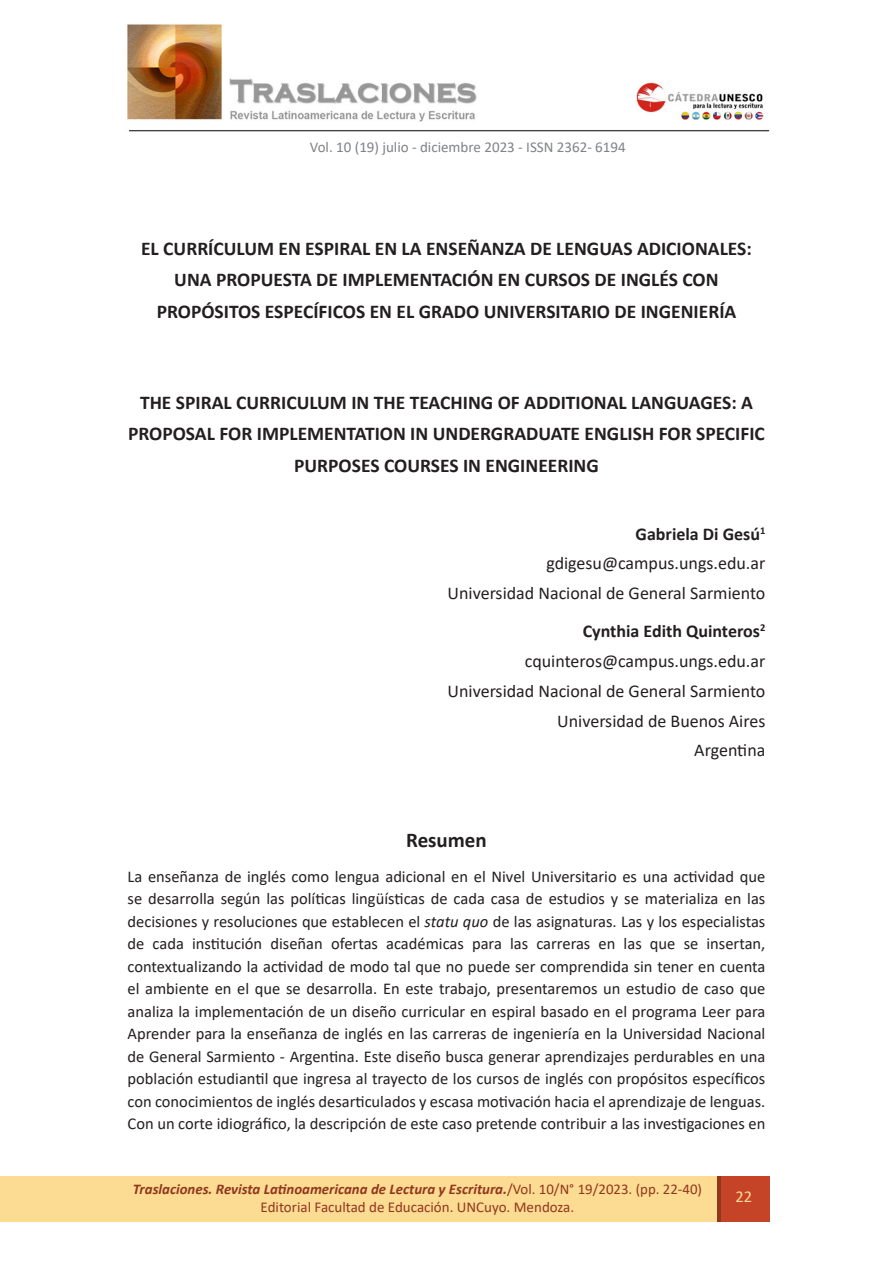
<style>
.page{position:relative;width:893px;height:1263px;background:#fff}
.page>*{position:absolute;margin:0;border:0;box-sizing:border-box;transform-origin:0 0}
.Titulo{font:700 21px "Calibri";color:#231f20}
.Título_Principal{font:700 19.5px/31.5px "Calibri";color:#231f20;text-align:center}
.t1{font:18px "Calibri";color:#231f20}
.t2{font:700 18px "Calibri";color:#231f20}
.Resumen{font:16.5px/22.5px "Calibri";color:#231f20;text-align:justify}
.t3{font:16.5px "Calibri";color:#fcdb92}
.t4{font:15px "Calibri";color:#91371e}
.t5{font:15px "Calibri";color:#808285}
.t6{font:italic 700 14.85px "Calibri";color:#91371e}
.s1{font-style:italic}
.s2{font-weight:400;font-style:normal}
</style>
<div class="page">
<img style="left:127px;top:24px;width:643px;height:108px">
<div style="left:718px;top:1176px;width:52px;height:46px;background:#c54427"></div>
<div style="left:0;top:1176px;width:719px;height:46px;background:#fcdb92"></div>
<hr style="left:718px;top:1176px;width:3px;height:46px;background:#91371e">
<p class="t5" style="left:310px;top:136px;width:317px">Vol. 10 (19) julio - diciembre 2023 - ISSN 2362- 6194</p>
<p class="Título_Principal" style="left:141px;top:232px;width:612px">EL CURRÍCULUM EN ESPIRAL EN LA ENSEÑANZA DE LENGUAS ADICIONALES:<br>UNA PROPUESTA DE IMPLEMENTACIÓN EN CURSOS DE INGLÉS CON<br>PROPÓSITOS ESPECÍFICOS EN EL GRADO UNIVERSITARIO DE INGENIERÍA</p>
<p class="Título_Principal" style="left:128px;top:386px;width:638px">THE SPIRAL CURRICULUM IN THE TEACHING OF ADDITIONAL LANGUAGES: A<br>PROPOSAL FOR IMPLEMENTATION IN UNDERGRADUATE ENGLISH FOR SPECIFIC<br>PURPOSES COURSES IN ENGINEERING</p>
<p class="t2" style="left:636px;top:521px;width:131px">Gabriela Di Gesú<sup>1</sup></p>
<p class="t1" style="left:546px;top:551px;width:220px">gdigesu@campus.ungs.edu.ar</p>
<p class="t1" style="left:448px;top:581px;width:319px">Universidad Nacional de General Sarmiento</p>
<p class="t2" style="left:583px;top:619px;width:184px">Cynthia Edith Quinteros<sup>2</sup></p>
<p class="t1" style="left:525px;top:649px;width:242px">cquinteros@campus.ungs.edu.ar</p>
<p class="t1" style="left:448px;top:678px;width:319px">Universidad Nacional de General Sarmiento</p>
<p class="t1" style="left:557px;top:708px;width:210px">Universidad de Buenos Aires</p>
<p class="t1" style="left:694px;top:738px;width:73px">Argentina</p>
<p class="Titulo" style="left:406px;top:825px;width:82px">Resumen</p>
<p class="Resumen" style="left:128px;top:865px;width:639px">La enseñanza de inglés como lengua adicional en el Nivel Universitario es una actividad que se desarrolla según las políticas lingüísticas de cada casa de estudios y se materializa en las decisiones y resoluciones que establecen el <span class="s1">statu quo</span> de las asignaturas. Las y los especialistas de cada institución diseñan ofertas académicas para las carreras en las que se insertan, contextualizando la actividad de modo tal que no puede ser comprendida sin tener en cuenta el ambiente en el que se desarrolla. En este trabajo, presentaremos un estudio de caso que analiza la implementación de un diseño curricular en espiral basado en el programa Leer para Aprender para la enseñanza de inglés en las carreras de ingeniería en la Universidad Nacional de General Sarmiento - Argentina. Este diseño busca generar aprendizajes perdurables en una población estudiantil que ingresa al trayecto de los cursos de inglés con propósitos específicos con conocimientos de inglés desarticulados y escasa motivación hacia el aprendizaje de lenguas.<br>Con un corte idiográfico, la descripción de este caso pretende contribuir a las investigaciones en</p>
<p class="t6" style="left:133px;top:1179px;width:571px">Traslaciones. Revista Latinoamericana de Lectura y Escritura.<span class="s2">/Vol. 10/N° 19/2023. (pp. 22-40)</span></p>
<p class="t4" style="left:261px;top:1197px;width:315px">Editorial Facultad de Educación. UNCuyo. Mendoza.</p>
<p class="t3" style="left:736px;top:1185px;width:18px">22</p>
</div>
